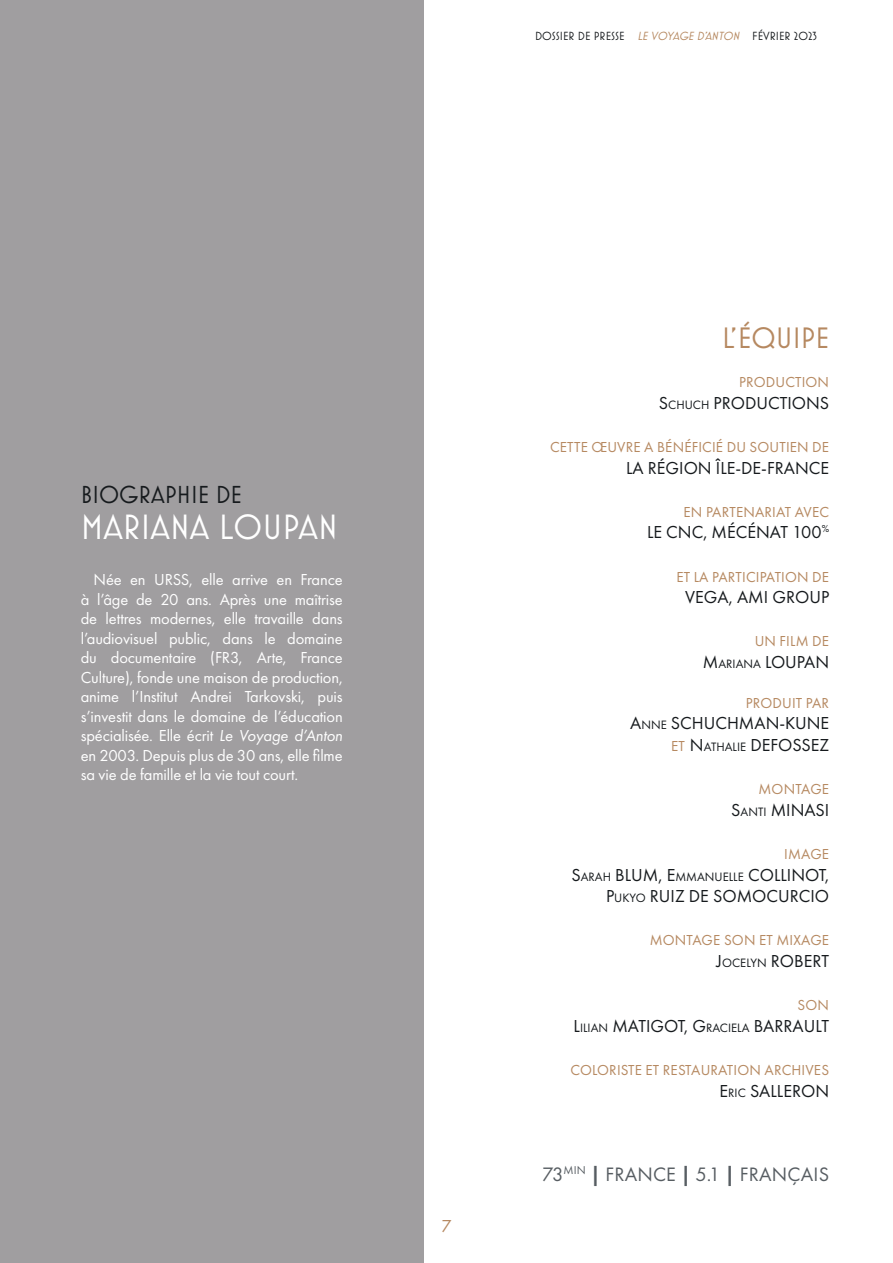
<style>
.page{position:relative;width:893px;height:1263px;background:#fff}
.page>*{position:absolute;margin:0;border:0;box-sizing:border-box;transform-origin:0 0}
.t1{font:35.7px "Mostra Nuova";color:#fff}
.t2{font:30px "Mostra Nuova";color:#b68961}
.t3{font:24.9px "Mostra Nuova";color:#161a1d}
.t4{font:20.1px "Futura PT";letter-spacing:.01em;color:#575d62}
.t5{font:18px/21.6px "Futura PT";color:#161a1d;text-align:right}
.t6{font:18px "Futura PT";color:#b68961}
.t7{font:16.5px/19.5px "Futura PT";letter-spacing:-.01em;color:#fff;text-align:justify}
.t8{font:15px "Futura PT";letter-spacing:.01em;color:#b68961}
.t9{font:12.6px "Futura PT";color:#161a1d}
.t10{font:12px "Mostra Nuova";color:#161a1d}
.s1{font-style:italic;color:#b68961}
.s2{font-style:italic}
.s3{font-style:inherit}
.s4{font-size:12.6px}
.s5{font-size:18px}
.s6{font-size:15px;color:#b68961}
.s7{font-weight:600}
</style>
<div class="page">
<div style="left:0;top:0;width:423px;height:1263px;background:#a09ea0"></div>
<p class="t10" style="left:535px;top:29px;width:283px">DOSSIER DE PRESSE <span class="s1">LE VOYAGE D’ANTON</span> FÉVRIER 2023</p>
<p class="t3" style="left:81px;top:480px;width:163px">BIOGRAPHIE DE</p>
<p class="t1" style="left:81px;top:506px;width:259px">MARIANA LOUPAN</p>
<p class="t7" style="left:81px;top:570px;width:263px;text-indent:13px">Née en URSS, elle arrive en France à l’âge de 20 ans. Après une maîtrise de lettres modernes, elle travaille dans l’audiovisuel public, dans le domaine du documentaire (FR3, Arte, France Culture), fonde une maison de production, anime l’Institut Andrei Tarkovski, puis s’investit dans le domaine de l’éducation spécialisée. Elle écrit <span class="s2">Le Voyage d’Anton </span>en 2003. Depuis plus de 30 ans, elle filme sa vie de famille et la vie tout court.</p>
<p class="t6" style="left:441px;top:1215px;width:12px">7</p>
<p class="t2" style="left:722px;top:320px;width:109px">L’ÉQUIPE</p>
<p class="t8" style="left:739px;top:373px;width:91px">PRODUCTION</p>
<p class="t5" style="left:659px;top:392px;width:172px"><span class="s3">S</span><span class="s4">CH UCH</span> PRODUCTIONS</p>
<p class="t8" style="left:550px;top:438px;width:281px">CETTE ŒUVRE A BÉNÉFICIÉ DU SOUTIEN DE</p>
<p class="t5" style="left:626px;top:457px;width:205px">LA RÉGION ÎLE-DE-FRANCE</p>
<p class="t8" style="left:684px;top:503px;width:147px">EN PARTENARIAT AVEC</p>
<p class="t5" style="left:647px;top:522px;width:184px">LE CNC, MÉCÉNAT 100<sup>%</sup></p>
<p class="t8" style="left:676px;top:568px;width:154px">ET LA PARTICIPATION DE</p>
<p class="t5" style="left:685px;top:586px;width:145px">VEGA, AMI GROUP</p>
<p class="t8" style="left:755px;top:633px;width:76px">UN FILM DE</p>
<p class="t9" style="left:703px;top:656px;width:128px"><span class="s5">M</span>ARIANA <span class="s5">LOUPAN</span></p>
<p class="t8" style="left:746px;top:694px;width:85px">PRODUIT PAR</p>
<p class="t5" style="left:630px;top:712px;width:201px"><span class="s3">A</span><span class="s4">NNE</span> SCHUCHMAN-KUNE</p>
<p class="t5" style="left:671px;top:734px;width:160px"><span class="s6">ET</span> <span class="s3">N</span> <span class="s4">ATHALIE</span> DEFOSSEZ</p>
<p class="t8" style="left:758px;top:780px;width:72px">MONTAGE</p>
<p class="t5" style="left:731px;top:799px;width:99px"><span class="s3">S</span><span class="s4">ANTI</span> MINASI</p>
<p class="t8" style="left:784px;top:845px;width:46px">IMAGE</p>
<p class="t5" style="left:571px;top:864px;width:259px"><span class="s3">S</span><span class="s4">ARAH</span> BLUM, <span class="s3">E</span> <span class="s4">MMANUELLE</span> COLLINOT,<br><span class="s3">P</span><span class="s4">UKYO</span> RUIZ DE SOMOCURCIO</p>
<p class="t8" style="left:650px;top:931px;width:181px">MONTAGE SON ET MIXAGE</p>
<p class="t9" style="left:717px;top:955px;width:114px"><span class="s5">J</span>OCELYN <span class="s5">ROBERT</span></p>
<p class="t8" style="left:798px;top:996px;width:33px">SON</p>
<p class="t5" style="left:574px;top:1015px;width:257px"><span class="s3">L</span><span class="s4">ILIAN</span> MATIGOT, <span class="s3">G</span><span class="s4">RACIELA</span> BARRAULT</p>
<p class="t8" style="left:570px;top:1061px;width:260px">COLORISTE ET RESTAURATION ARCHIVES</p>
<p class="t5" style="left:720px;top:1080px;width:111px"><span class="s3">E</span> <span class="s4">RIC</span> SALLERON</p>
<p class="t4" style="left:542px;top:1162px;width:289px">73<sup>MIN</sup> <span class="s7">|</span> FRANCE <span class="s7">|</span> 5.1 <span class="s7">|</span> FRANÇAIS</p>
</div>
